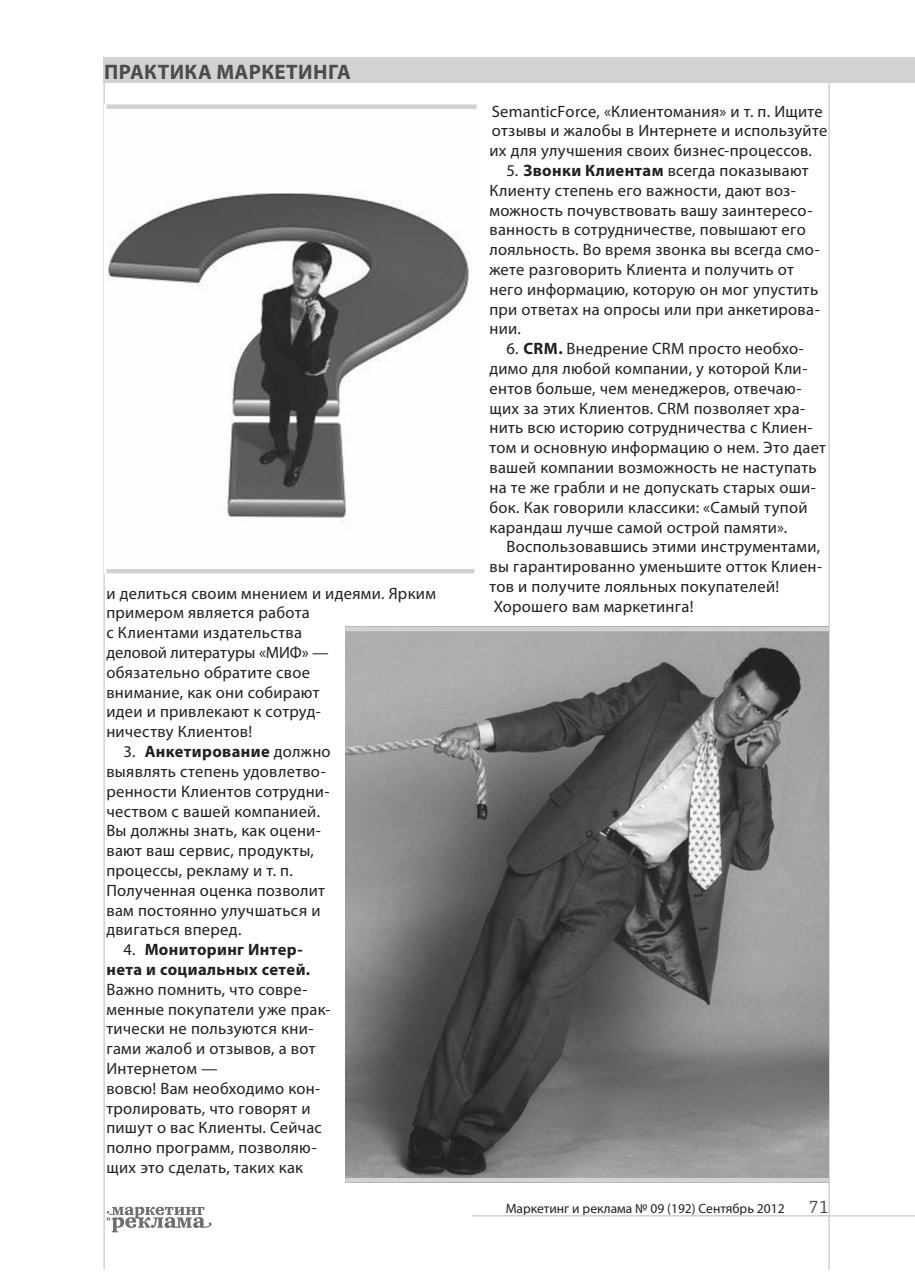
<style>
.page{position:relative;width:915px;height:1276px;background:#fff}
.page>*{position:absolute;margin:0;border:0;box-sizing:border-box;transform-origin:0 0}
.t1{font:700 21px "Myriad Pro";letter-spacing:.02em;color:#4c4c4e}
.t2{font:18px "PF Agora Slab Pro";color:#4c4c4e}
.t3{font:16.5px/19.8px "Myriad Pro";letter-spacing:.015em;color:#221f1f}
.t4{font:700 16.5px/19.8px "Myriad Pro";letter-spacing:.02em;color:#221f1f;text-align:center}
.t5{font:13.5px "Myriad Pro";color:#221f1f}
.s1{font-weight:700}
.s2{font-weight:400}
</style>
<div class="page">
<div style="left:103px;top:58px;width:811px;height:25px;background:#d1d2d4"></div>
<hr style="left:103px;top:60px;width:2px;height:1209px;background:#d1d2d4">
<hr style="left:828px;top:61px;width:1px;height:1208px;background:#d1d2d4">
<hr style="left:472px;top:1215px;width:442px;height:1px;background:#d1d2d4">
<svg style="left:106px;top:1206px;width:105px;height:26px"></svg>
<img style="left:107px;top:193px;width:368px;height:380px">
<img style="left:345px;top:631px;width:483px;height:547px">
<div style="left:106px;top:104px;width:370px;height:5px;background:#d1d2d4"></div>
<hr style="left:106px;top:569px;width:368px;height:4px;background:#d1d2d4">
<hr style="left:345px;top:627px;width:484px;height:4px;background:#d1d2d4">
<hr style="left:345px;top:1178px;width:484px;height:4px;background:#d1d2d4">
<p class="t1" style="left:104px;top:64px;width:248px">ПРАКТИКА МАРКЕТИНГА</p>
<p class="t3" style="left:106px;top:584px;width:331px">и делиться своим мнением и идеями. Ярким примером является работа<br>с Клиентами издательства<br>деловой литературы «МИФ» —<br>обязательно обратите свое<br>внимание, как они собирают<br>идеи и привлекают к сотруд-<br>ничеству Клиентов!</p>
<p class="t3" style="left:106px;top:743px;width:226px;text-indent:17px">3. <span class="s1">Анкетирование</span> должно выявлять степень удовлетво&shy;ренности Клиентов сотрудни&shy;чеством с вашей компанией.<br>Вы должны знать, как оцени&shy;вают ваш сервис, продукты, процессы, рекламу и т. п.<br>Полученная оценка позволит вам постоянно улучшаться и двигаться вперед.</p>
<p class="t4" style="left:106px;top:941px;width:205px"><span class="s2">4.</span> Мониторинг Интер&shy;нета и социальных сетей.</p>
<p class="t3" style="left:106px;top:980px;width:226px">Важно помнить, что совре&shy;менные покупатели уже прак&shy;тически не пользуются кни&shy;гами жалоб и отзывов, а вот<br>Интернетом —<br>вовсю! Вам необходимо кон&shy;тролировать, что говорят и пишут о вас Клиенты. Сейчас полно программ, позволяю&shy;щих это сделать, таких как</p>
<p class="t3" style="left:489px;top:103px;width:339px">SemanticForce, «Клиентомания» и т. п. Ищите отзывы и жалобы в Интернете и используйте их для улучшения своих бизнес-процессов.</p>
<p class="t3" style="left:489px;top:162px;width:332px;text-indent:17px">5. <span class="s1">Звонки Клиентам</span> всегда показывают Клиенту степень его важности, дают воз&shy;можность почувствовать вашу заинтересо&shy;ванность в сотрудничестве, повышают его лояльность. Во время звонка вы всегда смо&shy;жете разговорить Клиента и получить от него информацию, которую он мог упустить при ответах на опросы или при анкетирова&shy;нии.</p>
<p class="t3" style="left:489px;top:340px;width:338px;text-indent:17px">6. <span class="s1">CRM.</span> Внедрение CRM просто необхо&shy;димо для любой компании, у которой Кли&shy;ентов больше, чем менеджеров, отвечаю&shy;щих за этих Клиентов. CRM позволяет хра&shy;нить всю историю сотрудничества с Клиен&shy;том и основную информацию о нем. Это дает вашей компании возможность не наступать на те же грабли и не допускать старых оши&shy;бок. Как говорили классики: «Самый тупой карандаш лучше самой острой памяти».</p>
<p class="t3" style="left:489px;top:538px;width:334px;text-indent:17px">Воспользовавшись этими инструментами, вы гарантированно уменьшите отток Клиен&shy;тов и получите лояльных покупателей!<br>Хорошего вам маркетинга!</p>
<p class="t5" style="left:505px;top:1203px;width:280px">Маркетинг и реклама № 09 (192) Сентябрь 2012</p>
<p class="t2" style="left:808px;top:1195px;width:22px">71</p>
</div>
